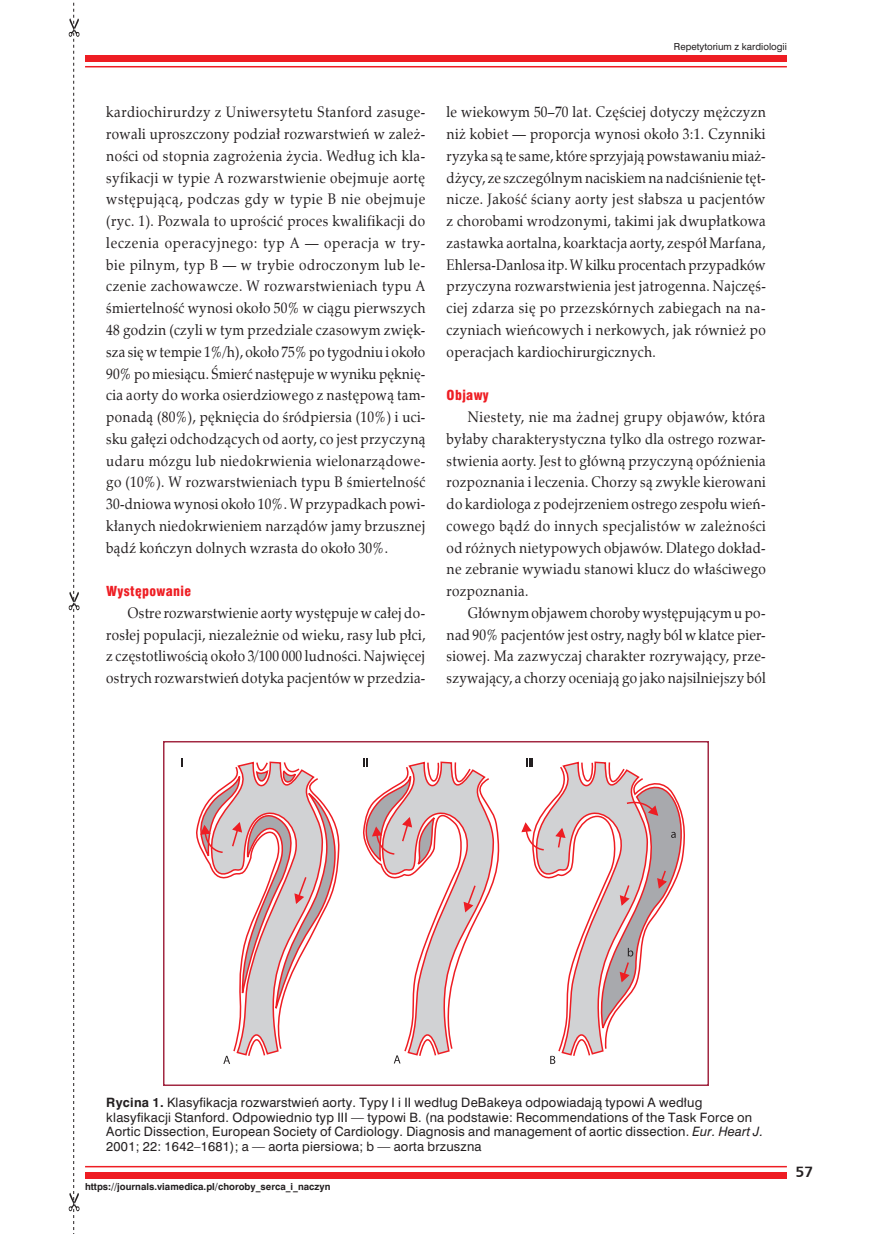
<style>
.page{position:relative;width:872px;height:1234px;background:#fff}
.page>*{position:absolute;margin:0;border:0;box-sizing:border-box;transform-origin:0 0}
.TXT2_-_Tekst_-_nastę{font:15px/21.8px "Zapf Calligr EU";letter-spacing:.025em;color:#231f20;text-align:justify;scale:.9 1}
.t1{font:700 15px "Humnst 777 EU";color:#231f20}
.S_-_Śródtytuł_1{font:13.5px "Swis 721 Blk Cn EU";letter-spacing:.025em;color:#ee1d23}
.R_-_Rycina_-_podpis{font:12px/14.7px "Swis 721 PL";letter-spacing:.02em;color:#231f20}
.t2{font:700 9px "Swis 721 PL";color:#231f20}
.t3{font:9px "Swis 721 PL";color:#231f20}
.s1{font-weight:700}
.s2{font-style:italic}
</style>
<div class="page">
<div style="left:85px;top:55px;width:702px;height:7px;background:#ee1d23"></div>
<hr style="left:85px;top:66px;width:702px;height:1px;background:#ee1d23">
<div style="left:85px;top:1171px;width:702px;height:7px;background:#ee1d23"></div>
<hr style="left:85px;top:1165px;width:702px;height:2px;background:#ee1d23">
<svg style="left:69px;top:2px;width:10px;height:1228px"></svg>
<div style="left:163px;top:740px;width:546px;height:345px;border:2px solid #a22842"></div>
<svg style="left:196px;top:761px;width:144px;height:302px"></svg>
<svg style="left:363px;top:758px;width:137px;height:305px"></svg>
<svg style="left:521px;top:758px;width:164px;height:305px"></svg>
<p class="t3" style="left:674px;top:40px;width:114px">Repetytorium z kardiologii</p>
<p class="TXT2_-_Tekst_-_nastę" style="left:106px;top:102px;width:356px">kardiochirurdzy z Uniwersytetu Stanford zasuge&shy;rowali uproszczony podział rozwarstwień w zależ&shy;ności od stopnia zagrożenia życia. Według ich kla&shy;syfikacji w typie A rozwarstwienie obejmuje aortę wstępującą, podczas gdy w typie B nie obejmuje (ryc. 1). Pozwala to uprościć proces kwalifikacji do leczenia operacyjnego: typ A — operacja w try&shy;bie pilnym, typ B — w trybie odroczonym lub le&shy;czenie zachowawcze. W rozwarstwieniach typu A śmiertelność wynosi około 50% w ciągu pierwszych 48 godzin (czyli w tym przedziale czasowym zwięk&shy;sza się w tempie 1%/h), około 75% po tygodniu i około 90% po miesiącu. Śmierć następuje w wyniku pęknię&shy;cia aorty do worka osierdziowego z następową tam&shy;ponadą (80%), pęknięcia do śródpiersia (10%) i uci&shy;sku gałęzi odchodzących od aorty, co jest przyczyną udaru mózgu lub niedokrwienia wielonarządowe&shy;go (10%). W rozwarstwieniach typu B śmiertelność 30-dniowa wynosi około 10%. W przypadkach powi&shy;kłanych niedokrwieniem narządów jamy brzusznej bądź kończyn dolnych wzrasta do około 30%.</p>
<p class="S_-_Śródtytuł_1" style="left:106px;top:582px;width:86px">Występowanie</p>
<p class="TXT2_-_Tekst_-_nastę" style="left:106px;top:602px;width:356px;text-indent:21px">Ostre rozwarstwienie aorty występuje w całej do&shy;rosłej populacji, niezależnie od wieku, rasy lub płci, z częstotliwością około 3/100 000 ludności. Najwięcej ostrych rozwarstwień dotyka pacjentów w przedzia-</p>
<p class="TXT2_-_Tekst_-_nastę" style="left:446px;top:102px;width:356px">le wiekowym 50–70 lat. Częściej dotyczy mężczyzn niż kobiet — proporcja wynosi około 3:1. Czynniki ryzyka są te same, które sprzyjają powstawaniu miaż&shy;dżycy, ze szczególnym naciskiem na nadciśnienie tęt&shy;nicze. Jakość ściany aorty jest słabsza u pacjentów z chorobami wrodzonymi, takimi jak dwupłatkowa zastawka aortalna, koarktacja aorty, zespół Marfana, Ehlersa-Danlosa itp. W kilku procentach przypadków przyczyna rozwarstwienia jest jatrogenna. Najczęś&shy;ciej zdarza się po przezskórnych zabiegach na na&shy;czyniach wieńcowych i nerkowych, jak również po operacjach kardiochirurgicznych.</p>
<p class="S_-_Śródtytuł_1" style="left:446px;top:387px;width:44px">Objawy</p>
<p class="TXT2_-_Tekst_-_nastę" style="left:446px;top:406px;width:356px;text-indent:21px">Niestety, nie ma żadnej grupy objawów, która byłaby charakterystyczna tylko dla ostrego rozwar&shy;stwienia aorty. Jest to główną przyczyną opóźnienia rozpoznania i leczenia. Chorzy są zwykle kierowani do kardiologa z podejrzeniem ostrego zespołu wień&shy;cowego bądź do innych specjalistów w zależności od różnych nietypowych objawów. Dlatego dokład&shy;ne zebranie wywiadu stanowi klucz do właściwego rozpoznania.</p>
<p class="TXT2_-_Tekst_-_nastę" style="left:446px;top:602px;width:356px;text-indent:21px">Głównym objawem choroby występującym u po&shy;nad 90% pacjentów jest ostry, nagły ból w klatce pier&shy;siowej. Ma zazwyczaj charakter rozrywający, prze&shy;szywający, a chorzy oceniają go jako najsilniejszy ból</p>
<p class="R_-_Rycina_-_podpis" style="left:106px;top:1094px;width:658px"><span class="s1">Rycina 1.</span> Klasyfikacja rozwarstwień aorty. Typy I i II według DeBakeya odpowiadają typowi A według klasyfikacji Stanford. Odpowiednio typ III — typowi B. (na podstawie: Recommendations of the Task Force on Aortic Dissection, European Society of Cardiology. Diagnosis and management of aortic dissection. <span class="s2">Eur. Heart J.<br></span>2001; 22: 1642–1681); a — aorta piersiowa; b — aorta brzuszna</p>
<p class="t2" style="left:85px;top:1180px;width:247px">https://journals.viamedica.pl/choroby_serca_i_naczyn</p>
<p class="t1" style="left:795px;top:1162px;width:20px">57</p>
</div>
